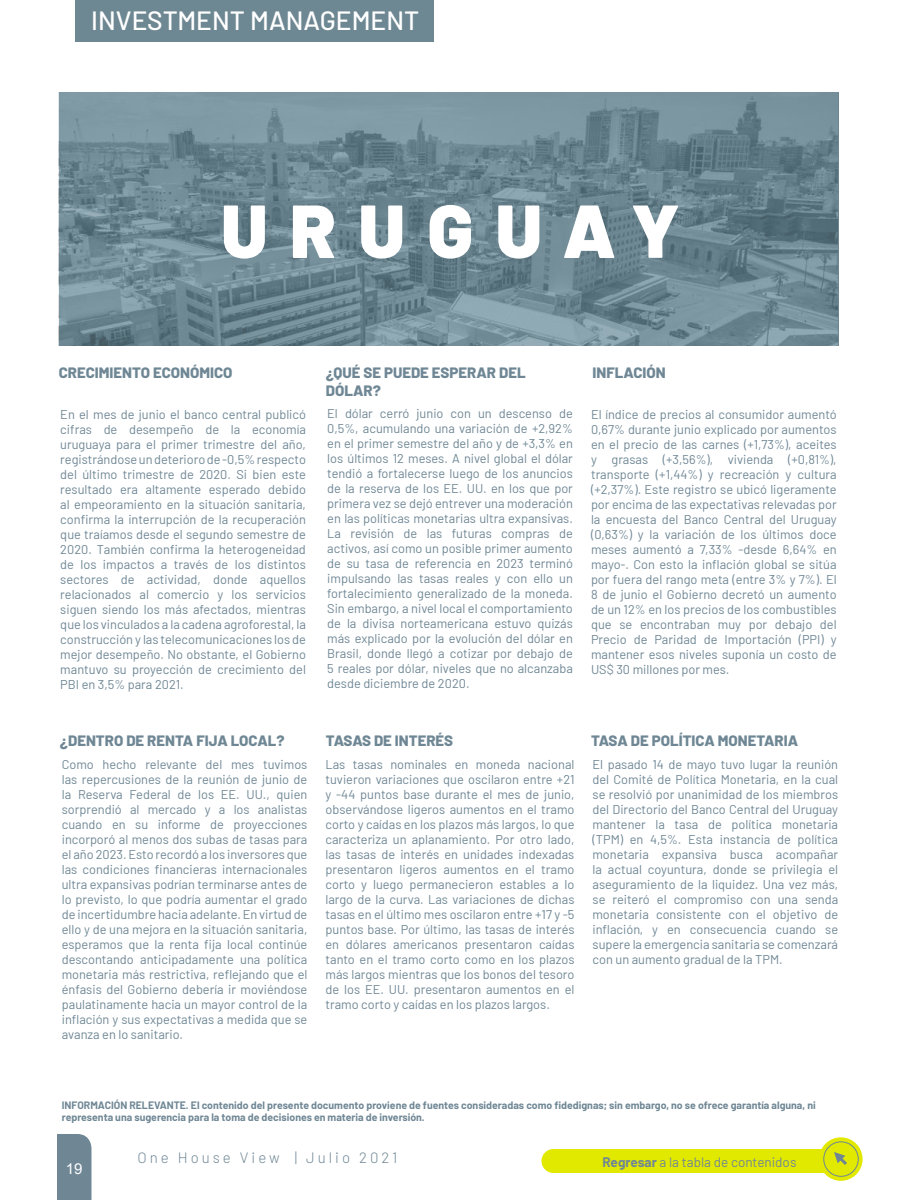
<style>
.page{position:relative;width:900px;height:1200px;background:#fff}
.page>*{position:absolute;margin:0;border:0;box-sizing:border-box;transform-origin:0 0}
.t1{font:900 75px "Barlow";letter-spacing:.3em;color:#fff}
.t2{font:500 26.4px "Barlow";color:#fff}
.t3{font:800 15px/18px "Barlow";color:#6f8795}
.t4{font:300 15px "Barlow";letter-spacing:.2em;color:#6f8795}
.t5{font:15px "Arial";color:#fff}
.t6{font:13.5px "Barlow";color:#6f8795}
.t7{font:12.75px/15px "Barlow";color:#6f8795;text-align:justify}
.t8{font:700 10.5px/12px "Barlow";color:#6f8795}
.s1{font-weight:700}
</style>
<div class="page">
<svg style="left:59px;top:92px;width:780px;height:254px;background:#6f8994"></svg>
<div style="left:57px;top:1134px;width:34px;height:66px;background:#6f8795"></div>
<div style="left:542px;top:1149px;width:319px;height:24px;background:#e2e900;border-radius:12px"></div>
<svg style="left:819px;top:1137px;width:44px;height:44px"></svg>
<svg style="left:832px;top:1150px;width:18px;height:18px"></svg>
<div style="left:823px;top:1141px;width:36px;height:36px;border:1px solid #6f8795;border-radius:50%"></div>
<div style="left:76px;top:0;width:358px;height:41px;background:#6e8893"></div>
<h2 class="t2" style="left:91px;top:2px;width:330px">INVESTMENT MANAGEMENT</h2>
<h1 class="t1" style="left:221px;top:175px;width:460px">URUGUAY</h1>
<p class="t3" style="left:59px;top:363px;width:175px">CRECIMIENTO ECONÓMICO</p>
<p class="t3" style="left:326px;top:363px;width:201px">¿QUÉ SE PUEDE ESPERAR DEL<br>DÓLAR?</p>
<p class="t7" style="left:60px;top:406px;width:247px">En el mes de junio el banco central publicó cifras de desempeño de la economía uruguaya para el primer trimestre del año, registrándose un deterioro de -0,5% respecto del último trimestre de 2020. Si bien este resultado era altamente esperado debido al empeoramiento en la situación sanitaria, confirma la interrupción de la recuperación que traíamos desde el segundo semestre de 2020. También confirma la heterogeneidad de los impactos a través de los distintos sectores de actividad, donde aquellos relacionados al comercio y los servicios siguen siendo los más afectados, mientras que los vinculados a la cadena agroforestal, la construcción y las telecomunicaciones los de mejor desempeño. No obstante, el Gobierno mantuvo su proyección de crecimiento del PBI en 3,5% para 2021.</p>
<p class="t7" style="left:327px;top:405px;width:247px">El dólar cerró junio con un descenso de 0,5%, acumulando una variación de +2,92% en el primer semestre del año y de +3,3% en los últimos 12 meses. A nivel global el dólar tendió a fortalecerse luego de los anuncios de la reserva de los EE. UU. en los que por primera vez se dejó entrever una moderación en las políticas monetarias ultra expansivas.<br>La revisión de las futuras compras de activos, así como un posible primer aumento de su tasa de referencia en 2023 terminó impulsando las tasas reales y con ello un fortalecimiento generalizado de la moneda.<br>Sin embargo, a nivel local el comportamiento de la divisa norteamericana estuvo quizás más explicado por la evolución del dólar en Brasil, donde llegó a cotizar por debajo de 5 reales por dólar, niveles que no alcanzaba desde diciembre de 2020.</p>
<p class="t3" style="left:60px;top:731px;width:226px">¿DENTRO DE RENTA FIJA LOCAL?</p>
<p class="t3" style="left:326px;top:731px;width:129px">TASAS DE INTERÉS</p>
<p class="t7" style="left:62px;top:756px;width:247px">Como hecho relevante del mes tuvimos las repercusiones de la reunión de junio de la Reserva Federal de los EE. UU., quien sorprendió al mercado y a los analistas cuando en su informe de proyecciones incorporó al menos dos subas de tasas para el año 2023. Esto recordó a los inversores que las condiciones financieras internacionales ultra expansivas podrían terminarse antes de lo previsto, lo que podría aumentar el grado de incertidumbre hacia adelante. En virtud de ello y de una mejora en la situación sanitaria, esperamos que la renta fija local continúe descontando anticipadamente una política monetaria más restrictiva, reflejando que el énfasis del Gobierno debería ir moviéndose paulatinamente hacia un mayor control de la inflación y sus expectativas a medida que se avanza en lo sanitario.</p>
<p class="t7" style="left:326px;top:756px;width:250px">Las tasas nominales en moneda nacional tuvieron variaciones que oscilaron entre +21 y -44 puntos base durante el mes de junio, observándose ligeros aumentos en el tramo corto y caídas en los plazos más largos, lo que caracteriza un aplanamiento. Por otro lado, las tasas de interés en unidades indexadas presentaron ligeros aumentos en el tramo corto y luego permanecieron estables a lo largo de la curva. Las variaciones de dichas tasas en el último mes oscilaron entre +17 y -5 puntos base. Por último, las tasas de interés en dólares americanos presentaron caídas tanto en el tramo corto como en los plazos más largos mientras que los bonos del tesoro de los EE. UU. presentaron aumentos en el tramo corto y caídas en los plazos largos.</p>
<p class="t3" style="left:593px;top:363px;width:75px">INFLACIÓN</p>
<p class="t7" style="left:591px;top:406px;width:247px">El índice de precios al consumidor aumentó 0,67% durante junio explicado por aumentos en el precio de las carnes (+1,73%), aceites y grasas (+3,56%), vivienda (+0,81%), transporte (+1,44%) y recreación y cultura (+2,37%). Este registro se ubicó ligeramente por encima de las expectativas relevadas por la encuesta del Banco Central del Uruguay (0,63%) y la variación de los últimos doce meses aumentó a 7,33% -desde 6,64% en mayo-. Con esto la inflación global se sitúa por fuera del rango meta (entre 3% y 7%). El 8 de junio el Gobierno decretó un aumento de un 12% en los precios de los combustibles que se encontraban muy por debajo del Precio de Paridad de Importación (PPI) y mantener esos niveles suponía un costo de US$ 30 millones por mes.</p>
<p class="t3" style="left:591px;top:731px;width:209px">TASA DE POLÍTICA MONETARIA</p>
<p class="t7" style="left:593px;top:756px;width:247px">El pasado 14 de mayo tuvo lugar la reunión del Comité de Política Monetaria, en la cual se resolvió por unanimidad de los miembros del Directorio del Banco Central del Uruguay mantener la tasa de política monetaria (TPM) en 4,5%. Esta instancia de política monetaria expansiva busca acompañar la actual coyuntura, donde se privilegia el aseguramiento de la liquidez. Una vez más, se reiteró el compromiso con una senda monetaria consistente con el objetivo de inflación, y en consecuencia cuando se supere la emergencia sanitaria se comenzará con un aumento gradual de la TPM.</p>
<p class="t8" style="left:62px;top:1099px;width:756px">INFORMACIÓN RELEVANTE. El contenido del presente documento proviene de fuentes consideradas como fidedignas; sin embargo, no se ofrece garantía alguna, ni representa una sugerencia para la toma de decisiones en materia de inversión.</p>
<p class="t5" style="left:66px;top:1158px;width:18px">19</p>
<p class="t4" style="left:138px;top:1147px;width:261px">One House View | Julio 2021</p>
<p class="t6" style="left:602px;top:1152px;width:196px"><span class="s1">Regresar</span> a la tabla de contenidos</p>
</div>
